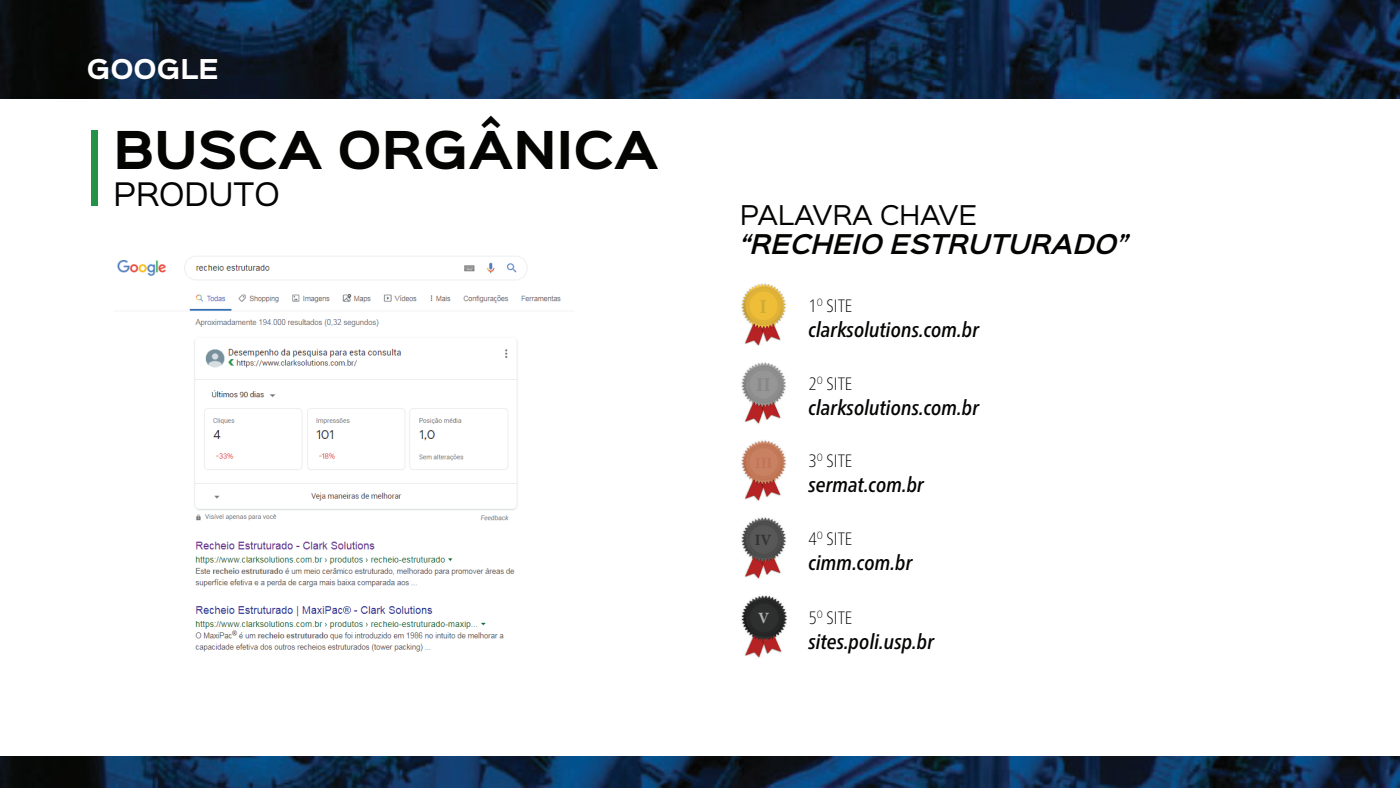
<style>
.page{position:relative;width:1400px;height:788px;background:#fff}
.page>*{position:absolute;margin:0;border:0;box-sizing:border-box;transform-origin:0 0}
.t1{font:700 46.99px "Sinkin Sans 700";color:#040503}
.t2{font:29.22px "Sinkin Sans 400";color:#040503}
.t3{font:700 24.59px "Sinkin Sans 700";color:#fff}
.t4{font:italic 600 24.5px "Sinkin Sans 600";color:#040503}
.t5{font:24.5px "Sinkin Sans 400";color:#040503}
.t6{font:italic 500 condensed 21px "Frutiger Neue LT Pro";color:#040503}
.t7{font:700 19.69px "Minion Pro";color:#cdac36}
.t8{font:100 condensed 17.94px "Frutiger Neue LT Pro";color:#040503}
.t9{font:700 15.66px "Minion Pro";color:#313232}
.t10{font:700 15.66px "Minion Pro";color:#b2b3b3}
</style>
<div class="page">
<img style="left:0;top:756px;width:1400px;height:31px">
<img style="left:0;top:0;width:1400px;height:98px">
<img style="left:117px;top:256px;width:444px;height:396px">
<div style="left:91px;top:130px;width:7px;height:76px;background:#249244"></div>
<img style="left:741px;top:362px;width:45px;height:62px">
<img style="left:741px;top:283px;width:45px;height:63px">
<img style="left:741px;top:440px;width:45px;height:61px">
<img style="left:741px;top:517px;width:45px;height:62px">
<img style="left:741px;top:595px;width:46px;height:63px">
<p class="t3" style="left:87px;top:56px;width:134px">GOOGLE</p>
<h1 class="t1" style="left:114px;top:125px;width:547px">BUSCA ORGÂNICA</h1>
<h2 class="t2" style="left:114px;top:169px;width:168px">PRODUTO</h2>
<p class="t5" style="left:740px;top:194px;width:239px">PALAVRA CHAVE</p>
<p class="t4" style="left:740px;top:223px;width:390px">“RECHEIO ESTRUTURADO”</p>
<p class="t7" style="left:760px;top:293px;width:9px">I</p>
<p class="t8" style="left:808px;top:295px;width:45px">1<sup>O</sup> SITE</p>
<p class="t6" style="left:808px;top:317px;width:172px">clarksolutions.com.br</p>
<p class="t8" style="left:808px;top:373px;width:45px">2<sup>O</sup> SITE</p>
<p class="t6" style="left:808px;top:395px;width:172px">clarksolutions.com.br</p>
<p class="t8" style="left:808px;top:450px;width:45px">3<sup>O</sup> SITE</p>
<p class="t6" style="left:808px;top:472px;width:117px">sermat.com.br</p>
<p class="t9" style="left:755px;top:529px;width:19px">IV</p>
<p class="t8" style="left:808px;top:528px;width:45px">4<sup>O</sup> SITE</p>
<p class="t6" style="left:808px;top:550px;width:105px">cimm.com.br</p>
<p class="t10" style="left:758px;top:606px;width:13px">V</p>
<p class="t8" style="left:808px;top:607px;width:45px">5<sup>O</sup> SITE</p>
<p class="t6" style="left:808px;top:629px;width:127px">sites.poli.usp.br</p>
</div>
